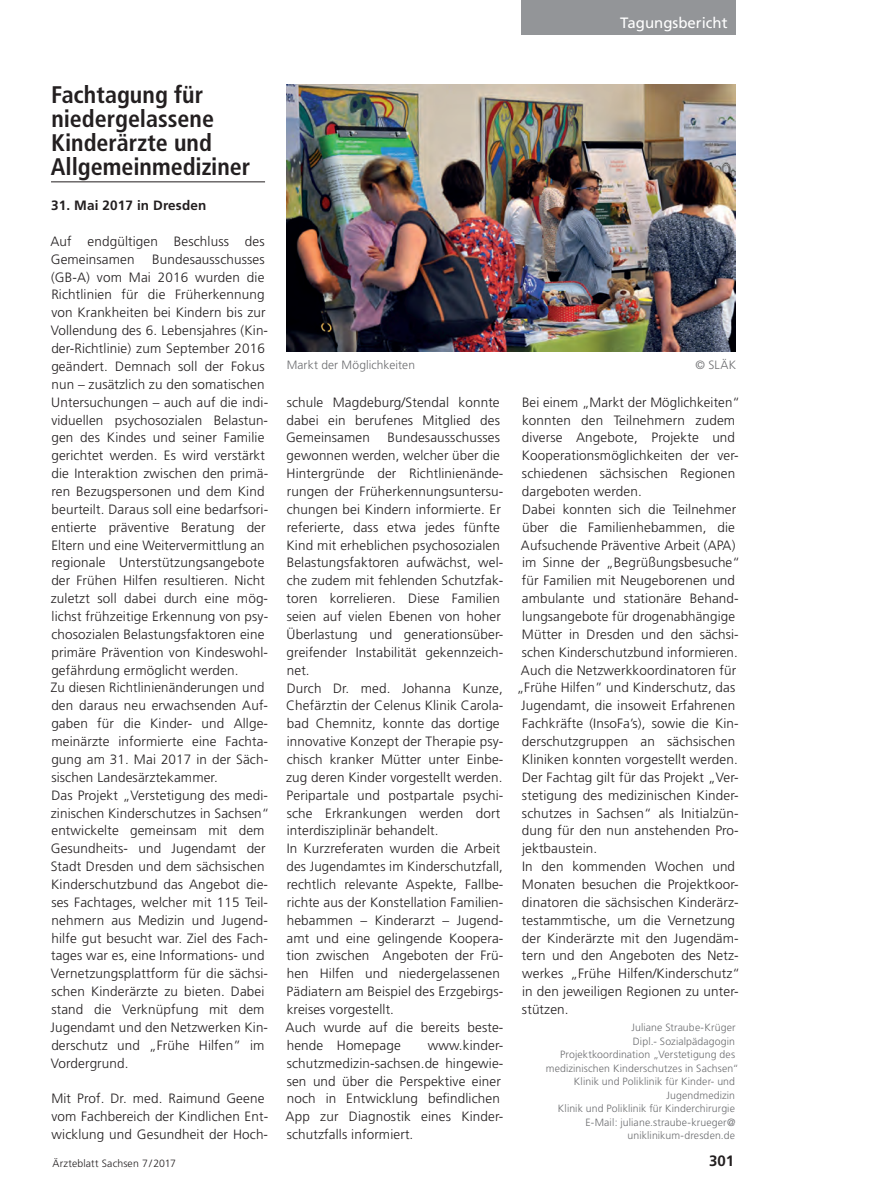
<style>
.page{position:relative;width:893px;height:1191px;background:#fff}
.page>*{position:absolute;margin:0;border:0;box-sizing:border-box;transform-origin:0 0}
.t1{font:700 condensed 24px/24px "Frutiger";color:#231f20}
.t2{font:15px "Frutiger";color:#fff}
.t3{font:700 15px "Frutiger";color:#231f20}
.t4{font:300 13.5px/17.9px "Frutiger";letter-spacing:.01em;color:#231f20}
.t5{font:700 13.5px "Frutiger";letter-spacing:.01em;color:#231f20}
.t6{font:300 12px "Frutiger";letter-spacing:.01em;color:#6c6d70}
.t7{font:300 10.5px "Frutiger";letter-spacing:.01em;color:#6c6d70}
.t8{font:300 10.5px "Frutiger";letter-spacing:.015em;color:#231f20}
</style>
<div class="page">
<hr style="left:51px;top:181px;width:214px;height:1px;background:#231f20">
<div style="left:522px;top:0;width:214px;height:34px;background:#939598"></div>
<img style="left:286px;top:84px;width:450px;height:267px">
<p class="t2" style="left:620px;top:14px;width:109px">Tagungsbericht</p>
<h1 class="t1" style="left:51px;top:83px;width:201px">Fachtagung für niedergelassene<br>Kinderärzte und<br>Allgemeinmediziner</h1>
<p class="t5" style="left:51px;top:197px;width:157px">31. Mai 2017 in Dresden</p>
<p class="t4" style="left:50px;top:232px;width:216px">Auf endgültigen Beschluss des<br>Gemeinsamen</p>
<p class="t4" style="left:51px;top:250px;width:220px;text-indent:102px">Bundesausschusses (GB-A) vom Mai 2016 wurden die Richtlinien für die Früherkennung von Krankheiten bei Kindern bis zur Vollendung des 6. Lebensjahres (Kin&shy;der-Richtlinie) zum September 2016 geändert. Demnach soll der Fokus nun – zusätzlich zu den somatischen Untersuchungen – auch auf die indi&shy;viduellen psychosozialen Belastun&shy;gen des Kindes und seiner Familie gerichtet werden. Es wird verstärkt die Interaktion zwischen den primä&shy;ren Bezugspersonen und dem Kind beurteilt. Daraus soll eine bedarfsori&shy;entierte präventive Beratung der Eltern und eine Weitervermittlung an regionale Unterstützungsangebote der Frühen Hilfen resultieren. Nicht zuletzt soll dabei durch eine mög&shy;lichst frühzeitige Erkennung von psy&shy;chosozialen Belastungsfaktoren eine primäre Prävention von Kindeswohl&shy;gefährdung ermöglicht werden.<br>Zu diesen Richtlinienänderungen und den daraus neu erwachsenden Auf&shy;gaben für die Kinder- und Allge&shy;meinärzte informierte eine Fachta&shy;gung am 31. Mai 2017 in der Säch&shy;sischen Landesärztekammer.<br>Das Projekt „Verstetigung des medi&shy;zinischen Kinderschutzes in Sachsen“ entwickelte gemeinsam mit dem Gesundheits- und Jugendamt der Stadt Dresden und dem sächsischen Kinderschutzbund das Angebot die&shy;ses Fachtages, welcher mit 115 Teil&shy;nehmern aus Medizin und Jugend&shy;hilfe gut besucht war. Ziel des Fach&shy;tages war es, eine Informations- und Vernetzungsplattform für die sächsi&shy;schen Kinderärzte zu bieten. Dabei stand die Verknüpfung mit dem Jugendamt und den Netzwerken Kin&shy;derschutz und „Frühe Hilfen” im Vordergrund.</p>
<p class="t4" style="left:51px;top:1089px;width:218px">Mit Prof. Dr. med. Raimund Geene vom Fachbereich der Kindlichen Ent&shy;wicklung und Gesundheit der Hoch-</p>
<p class="t6" style="left:287px;top:358px;width:130px">Markt der Möglichkeiten</p>
<p class="t6" style="left:696px;top:358px;width:42px">© SLÄK</p>
<p class="t4" style="left:286px;top:393px;width:215px;text-align:justify">schule Magdeburg/Stendal konnte dabei ein berufenes Mitglied des Gemeinsamen</p>
<p class="t4" style="left:286px;top:429px;width:219px;text-indent:102px">Bundesausschusses gewonnen werden, welcher über die Hintergründe der Richtlinienände&shy;rungen der Früherkennungsuntersu&shy;chungen bei Kindern informierte. Er referierte, dass etwa jedes fünfte Kind mit erheblichen psychosozialen Belastungsfaktoren aufwächst, wel&shy;che zudem mit fehlenden Schutzfak&shy;toren korrelieren. Diese Familien seien auf vielen Ebenen von hoher Überlastung und generationsüber&shy;greifender Instabilität gekennzeich&shy;net.<br>Durch Dr. med. Johanna Kunze, Chefärztin der Celenus Klinik Carola&shy;bad Chemnitz, konnte das dortige innovative Konzept der Therapie psy&shy;chisch kranker Mütter unter Einbe&shy;zug deren Kinder vorgestellt werden.<br>Peripartale und postpartale psychi&shy;sche Erkrankungen werden dort interdisziplinär behandelt.<br>In Kurzreferaten wurden die Arbeit des Jugendamtes im Kinderschutzfall, rechtlich relevante Aspekte, Fallbe&shy;richte aus der Konstellation Familien&shy;hebammen – Kinderarzt – Jugend&shy;amt und eine gelingende Koopera&shy;tion zwischen Angeboten der Frü&shy;hen Hilfen und niedergelassenen Pädiatern am Beispiel des Erzgebirgs&shy;kreises vorgestellt.<br>Auch wurde auf die bereits beste&shy;hende Homepage</p>
<p class="t4" style="left:286px;top:1036px;width:219px;text-indent:142px">www.kinder&shy;schutzmedizin-sachsen.de hingewie&shy;sen und über die Perspektive einer noch in Entwicklung befindlichen<br>App zur Diagnostik eines Kinder&shy;schutzfalls informiert.</p>
<p class="t4" style="left:522px;top:393px;width:219px">Bei einem „Markt der Möglichkeiten“</p>
<p class="t4" style="left:522px;top:411px;width:215px">konnten den Teilnehmern zudem</p>
<p class="t4" style="left:522px;top:429px;width:215px">diverse Angebote, Projekte und</p>
<p class="t4" style="left:522px;top:446px;width:218px">Kooperationsmöglichkeiten der ver-</p>
<p class="t4" style="left:522px;top:464px;width:215px">schiedenen sächsischen Regionen</p>
<p class="t4" style="left:522px;top:482px;width:121px">dargeboten werden.</p>
<p class="t4" style="left:522px;top:500px;width:216px">Dabei konnten sich die Teilnehmer</p>
<p class="t4" style="left:522px;top:518px;width:214px">über die Familienhebammen, die</p>
<p class="t4" style="left:521px;top:536px;width:216px">Aufsuchende Präventive Arbeit (APA)</p>
<p class="t4" style="left:522px;top:554px;width:219px">im Sinne der „Begrüßungsbesuche“</p>
<p class="t4" style="left:522px;top:571px;width:215px">für Familien mit Neugeborenen und</p>
<p class="t4" style="left:522px;top:589px;width:218px">ambulante und stationäre Behand-</p>
<p class="t4" style="left:522px;top:607px;width:214px">lungsangebote für drogenabhängige</p>
<p class="t4" style="left:522px;top:625px;width:218px">Mütter in Dresden und den sächsi-</p>
<p class="t4" style="left:522px;top:643px;width:217px">schen Kinderschutzbund informieren.</p>
<p class="t4" style="left:521px;top:661px;width:217px">Auch die Netzwerkkoordinatoren für</p>
<p class="t4" style="left:517px;top:679px;width:220px">„Frühe Hilfen” und Kinderschutz, das</p>
<p class="t4" style="left:521px;top:696px;width:216px">Jugendamt, die insoweit Erfahrenen</p>
<p class="t4" style="left:522px;top:714px;width:218px">Fachkräfte (InsoFa’s), sowie die Kin-</p>
<p class="t4" style="left:522px;top:732px;width:215px">derschutzgruppen an sächsischen</p>
<p class="t4" style="left:522px;top:750px;width:217px">Kliniken konnten vorgestellt werden.</p>
<p class="t4" style="left:522px;top:768px;width:218px">Der Fachtag gilt für das Projekt „Ver-</p>
<p class="t4" style="left:522px;top:786px;width:218px">stetigung des medizinischen Kinder-</p>
<p class="t4" style="left:522px;top:804px;width:218px">schutzes in Sachsen“ als Initialzün-</p>
<p class="t4" style="left:522px;top:821px;width:218px">dung für den nun anstehenden Pro-</p>
<p class="t4" style="left:522px;top:839px;width:77px">jektbaustein.</p>
<p class="t4" style="left:522px;top:857px;width:215px">In den kommenden Wochen und</p>
<p class="t4" style="left:522px;top:875px;width:218px">Monaten besuchen die Projektkoor-</p>
<p class="t4" style="left:522px;top:893px;width:218px">dinatoren die sächsischen Kinderärz-</p>
<p class="t4" style="left:522px;top:911px;width:215px">testammtische, um die Vernetzung</p>
<p class="t4" style="left:522px;top:929px;width:218px">der Kinderärzte mit den Jugendäm-</p>
<p class="t4" style="left:522px;top:947px;width:218px">tern und den Angeboten des Netz-</p>
<p class="t4" style="left:522px;top:964px;width:219px">werkes „Frühe Hilfen/Kinderschutz“</p>
<p class="t4" style="left:522px;top:982px;width:218px">in den jeweiligen Regionen zu unter-</p>
<p class="t4" style="left:522px;top:1000px;width:48px">stützen.</p>
<p class="t7" style="left:631px;top:1021px;width:106px">Juliane Straube-Krüger</p>
<p class="t7" style="left:633px;top:1035px;width:104px">Dipl.- Sozialpädagogin</p>
<p class="t7" style="left:560px;top:1048px;width:177px">Projektkoordination „Verstetigung des</p>
<p class="t7" style="left:546px;top:1062px;width:194px">medizinischen Kinderschutzes in Sachsen“</p>
<p class="t7" style="left:574px;top:1075px;width:163px">Klinik und Poliklinik für Kinder- und</p>
<p class="t7" style="left:667px;top:1089px;width:70px">Jugendmedizin</p>
<p class="t7" style="left:558px;top:1102px;width:179px">Klinik und Poliklinik für Kinderchirurgie</p>
<p class="t7" style="left:585px;top:1116px;width:152px">E-Mail: juliane.straube-krueger@</p>
<p class="t7" style="left:628px;top:1129px;width:109px">uniklinikum-dresden.de</p>
<p class="t8" style="left:53px;top:1157px;width:125px">Ärzteblatt Sachsen 7/2017</p>
<p class="t3" style="left:709px;top:1151px;width:27px">301</p>
</div>
